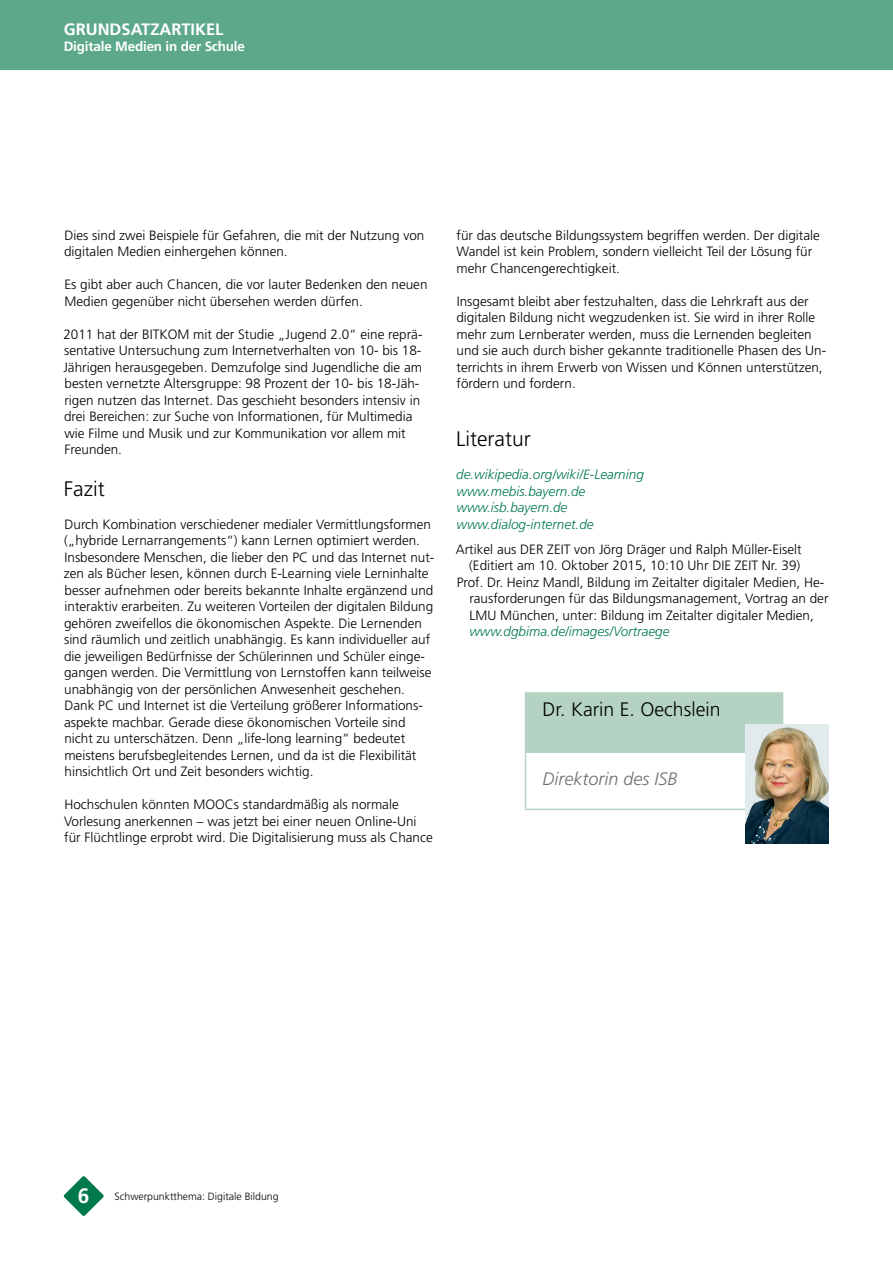
<style>
.page{position:relative;width:893px;height:1263px;background:#fff}
.page>*{position:absolute;margin:0;border:0;box-sizing:border-box;transform-origin:0 0}
.t1{font:300 21px "Frutiger LT Std";color:#000}
.t2{font:300 19.5px "Frutiger LT Std";color:#000}
.t3{font:italic 300 18px "Frutiger LT Std";color:#6f6f6e}
.t4{font:700 16.5px "Frutiger LT Std";color:#fff}
.t5{font:300 13.5px/16.5px "Frutiger LT Std";color:#000}
.t6{font:italic 300 13.5px/16.5px "Frutiger LT Std";color:#00794d}
.t7{font:700 13.5px "Frutiger LT Std";letter-spacing:-.015em;color:#fff}
.t8{font:300 10.5px "Frutiger LT Std";color:#000}
.s1{font-weight:700;font-size:20.85px;color:#fff}
</style>
<div class="page">
<div style="left:0;top:0;width:893px;height:70px;background:#5da88b"></div>
<svg style="left:64px;top:1176px;width:40px;height:40px"></svg>
<div style="left:526px;top:693px;width:257px;height:59px;background:#b4d3c3"></div>
<hr style="left:525px;top:692px;width:258px;height:2px;background:#b4d3c3">
<hr style="left:525px;top:694px;width:1px;height:57px;background:#b4d3c3">
<hr style="left:525px;top:751px;width:258px;height:2px;background:#b4d3c3">
<hr style="left:525px;top:753px;width:1px;height:55px;background:#b4d3c3">
<hr style="left:525px;top:808px;width:258px;height:2px;background:#b4d3c3">
<img style="left:745px;top:725px;width:83px;height:118px">
<p class="t4" style="left:64px;top:20px;width:161px">GRUNDSATZARTIKEL</p>
<p class="t7" style="left:64px;top:39px;width:183px">Digitale Medien in der Schule</p>
<p class="t5" style="left:64px;top:227px;width:362px">Dies sind zwei Beispiele für Gefahren, die mit der Nutzung von digitalen Medien einhergehen können.</p>
<p class="t5" style="left:64px;top:277px;width:365px">Es gibt aber auch Chancen, die vor lauter Bedenken den neuen<br>Medien gegenüber nicht übersehen werden dürfen.</p>
<p class="t5" style="left:63px;top:326px;width:361px">2011 hat der BITKOM mit der Studie „Jugend 2.0“ eine reprä&shy;sentative Untersuchung zum Internetverhalten von 10- bis 18- Jährigen herausgegeben. Demzufolge sind Jugendliche die am besten vernetzte Altersgruppe: 98 Prozent der 10- bis 18-Jäh&shy;rigen nutzen das Internet. Das geschieht besonders intensiv in drei Bereichen: zur Suche von Informationen, für Multimedia wie Filme und Musik und zur Kommunikation vor allem mit Freunden.</p>
<h1 class="t1" style="left:64px;top:477px;width:42px">Fazit</h1>
<p class="t5" style="left:64px;top:516px;width:372px">Durch Kombination verschiedener medialer Vermittlungsformen („hybride Lernarrangements“) kann Lernen optimiert werden.<br>Insbesondere Menschen, die lieber den PC und das Internet nut&shy;zen als Bücher lesen, können durch E-Learning viele Lerninhalte besser aufnehmen oder bereits bekannte Inhalte ergänzend und interaktiv erarbeiten. Zu weiteren Vorteilen der digitalen Bildung gehören zweifellos die ökonomischen Aspekte. Die Lernenden sind räumlich und zeitlich unabhängig. Es kann individueller auf die jeweiligen Bedürfnisse der Schülerinnen und Schüler einge&shy;gangen werden. Die Vermittlung von Lernstoffen kann teilweise unabhängig von der persönlichen Anwesenheit geschehen.<br>Dank PC und Internet ist die Verteilung größerer Informations&shy;aspekte machbar. Gerade diese ökonomischen Vorteile sind nicht zu unterschätzen. Denn „life-long learning“ bedeutet meistens berufsbegleitendes Lernen, und da ist die Flexibilität hinsichtlich Ort und Zeit besonders wichtig.</p>
<p class="t5" style="left:64px;top:797px;width:370px">Hochschulen könnten MOOCs standardmäßig als normale<br>Vorlesung anerkennen – was jetzt bei einer neuen Online-Uni für Flüchtlinge erprobt wird. Die Digitalisierung muss als Chance</p>
<p class="t5" style="left:456px;top:227px;width:365px">für das deutsche Bildungssystem begriffen werden. Der digitale<br>Wandel ist kein Problem, sondern vielleicht Teil der Lösung für mehr Chancengerechtigkeit.</p>
<p class="t5" style="left:456px;top:293px;width:371px">Insgesamt bleibt aber festzuhalten, dass die Lehrkraft aus der digitalen Bildung nicht wegzudenken ist. Sie wird in ihrer Rolle mehr zum Lernberater werden, muss die Lernenden begleiten und sie auch durch bisher gekannte traditionelle Phasen des Un&shy;terrichts in ihrem Erwerb von Wissen und Können unterstützen, fördern und fordern.</p>
<h1 class="t1" style="left:456px;top:427px;width:76px">Literatur</h1>
<p class="t6" style="left:456px;top:467px;width:189px">de.wikipedia.org/wiki/E-Learning www.mebis.bayern.de www.isb.bayern.de www.dialog-internet.de</p>
<p class="t5" style="left:456px;top:541px;width:347px">Artikel aus DER ZEIT von Jörg Dräger und Ralph Müller-Eiselt</p>
<p class="t5" style="left:469px;top:558px;width:333px">(Editiert am 10. Oktober 2015, 10:10 Uhr DIE ZEIT Nr. 39)</p>
<p class="t5" style="left:457px;top:574px;width:369px">Prof. Dr. Heinz Mandl, Bildung im Zeitalter digitaler Medien, He-</p>
<p class="t5" style="left:469px;top:591px;width:361px">rausforderungen für das Bildungsmanagement, Vortrag an der</p>
<p class="t5" style="left:470px;top:607px;width:346px">LMU München, unter: Bildung im Zeitalter digitaler Medien,</p>
<p class="t6" style="left:469px;top:624px;width:202px">www.dgbima.de/images/Vortraege</p>
<h2 class="t2" style="left:543px;top:698px;width:180px">Dr. Karin E. Oechslein</h2>
<h3 class="t3" style="left:543px;top:769px;width:137px">Direktorin des ISB</h3>
<p class="t8" style="left:78px;top:1190px;width:202px"><span class="s1">6</span> Schwerpunktthema: Digitale Bildung</p>
</div>
